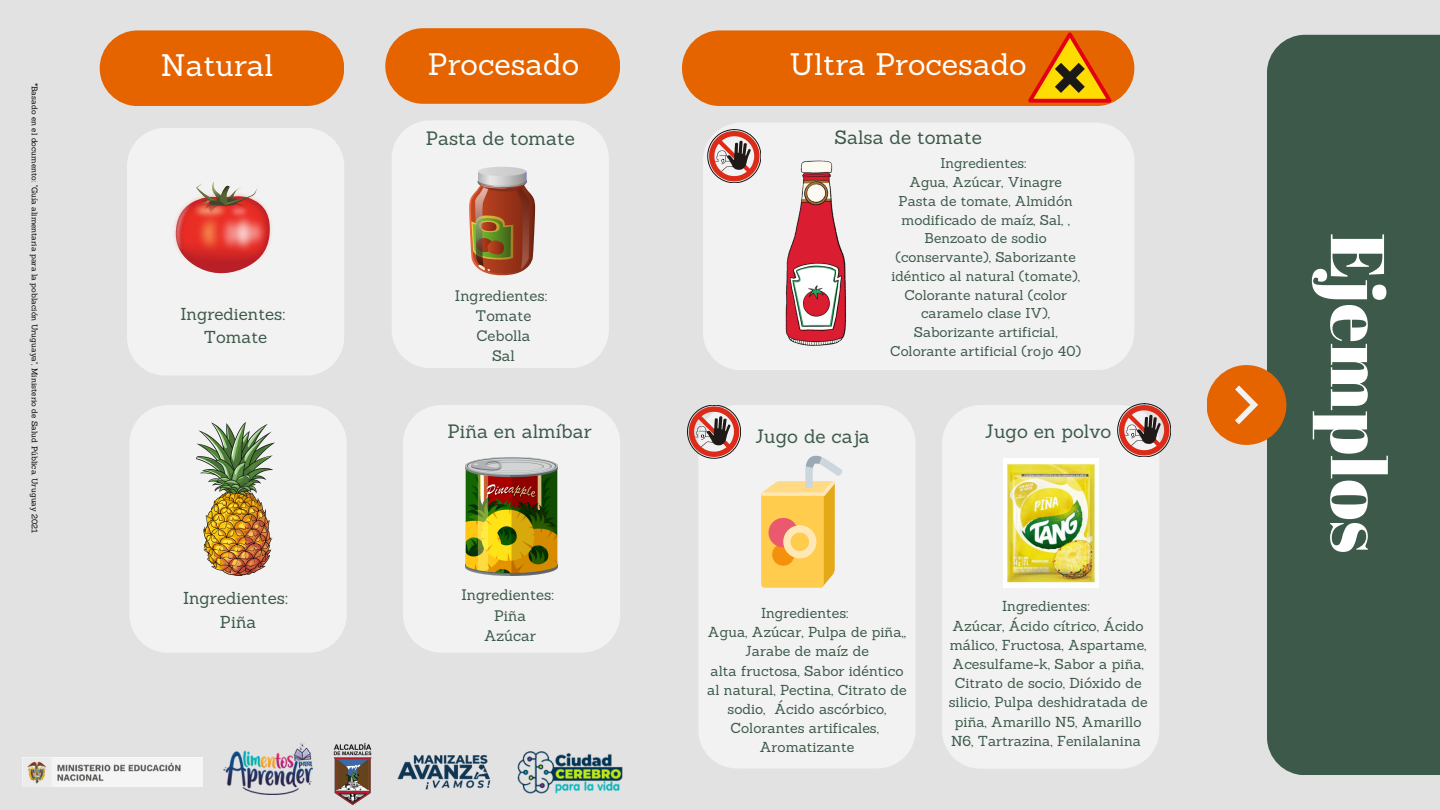
<style>
.page{position:relative;width:1440px;height:810px;background:#e2e2e2}
.page>*{position:absolute;margin:0;border:0;box-sizing:border-box;transform-origin:0 0}
.t1{font:76px "Abril Fatface";color:#fff}
.t2{font:30.4px "Sanchez";color:#fff}
.t3{font:18.9px "Sanchez";color:#3c5949}
.t4{font:16.9px "Sanchez";color:#3c5949}
.t5{font:14.9px "Sanchez";color:#3c5949}
.t6{font:14.1px/19.2px "Sanchez";color:#3c5949;text-align:center}
.t7{font:13.9px/18.8px "Sanchez";color:#3c5949;text-align:center}
.t8{font:8px "Sanchez";color:#040404}
</style>
<div class="page">
<div style="left:100px;top:30px;width:244px;height:76px;background:#e56400;border-radius:38px"></div>
<div style="left:1267px;top:35px;width:173px;height:740px;background:#3c5949"></div>
<div style="left:1207px;top:365px;width:79px;height:80px;background:#e56400;border-radius:50%"></div>
<svg style="left:1235px;top:385px;width:23px;height:39px"></svg>
<img style="left:223px;top:742px;width:89px;height:52px">
<img style="left:333px;top:742px;width:39px;height:63px">
<img style="left:517px;top:751px;width:106px;height:43px">
<img style="left:22px;top:758px;width:180px;height:28px">
<img style="left:397px;top:755px;width:94px;height:35px">
<div style="left:385px;top:28px;width:235px;height:76px;background:#e56400;border-radius:38px"></div>
<div style="left:392px;top:121px;width:217px;height:247px;background:#f2f2f2"></div>
<div style="left:682px;top:30px;width:452px;height:76px;background:#e56400;border-radius:38px"></div>
<div style="left:127px;top:128px;width:217px;height:247px;background:#f2f2f2"></div>
<div style="left:130px;top:405px;width:217px;height:248px;background:#f2f2f2"></div>
<div style="left:403px;top:405px;width:217px;height:248px;background:#f2f2f2"></div>
<div style="left:703px;top:123px;width:431px;height:247px;background:#f2f2f2"></div>
<img style="left:172px;top:191px;width:102px;height:76px">
<img style="left:174px;top:200px;width:2px;height:54px">
<svg style="left:176px;top:181px;width:95px;height:95px"></svg>
<img style="left:469px;top:167px;width:66px;height:108px">
<img style="left:782px;top:158px;width:65px;height:190px">
<img style="left:197px;top:423px;width:78px;height:153px">
<img style="left:466px;top:457px;width:91px;height:119px">
<div style="left:699px;top:405px;width:216px;height:363px;background:#f2f2f2"></div>
<div style="left:942px;top:405px;width:217px;height:364px;background:#f2f2f2"></div>
<svg style="left:761px;top:455px;width:82px;height:133px"></svg>
<img style="left:1003px;top:458px;width:95px;height:129px">
<svg style="left:708px;top:130px;width:53px;height:53px"></svg>
<svg style="left:1028px;top:32px;width:84px;height:71px"></svg>
<svg style="left:1118px;top:404px;width:53px;height:53px"></svg>
<svg style="left:687px;top:405px;width:54px;height:53px"></svg>
<p class="t8" style="left:40px;top:83px;width:452px;rotate:90deg">*Basado en el documento: "Guía alimentaria para la población Uruguaya", Ministerio de Salud Pública. Uruguay 2021</p>
<p class="t2" style="left:161px;top:46px;width:114px">Natural</p>
<p class="t4" style="left:181px;top:303px;width:106px">Ingredientes:</p>
<p class="t4" style="left:204px;top:326px;width:65px">Tomate</p>
<p class="t4" style="left:183px;top:587px;width:106px">Ingredientes:</p>
<p class="t4" style="left:220px;top:611px;width:38px">Piña</p>
<p class="t2" style="left:428px;top:44px;width:153px">Procesado</p>
<p class="t2" style="left:790px;top:45px;width:239px">Ultra Procesado</p>
<p class="t3" style="left:426px;top:127px;width:151px">Pasta de tomate</p>
<p class="t5" style="left:455px;top:286px;width:94px">Ingredientes:</p>
<p class="t5" style="left:476px;top:306px;width:57px">Tomate</p>
<p class="t5" style="left:476px;top:326px;width:56px">Cebolla</p>
<p class="t5" style="left:492px;top:346px;width:24px">Sal</p>
<p class="t3" style="left:447px;top:419px;width:146px">Piña en almíbar</p>
<p class="t5" style="left:462px;top:585px;width:94px">Ingredientes:</p>
<p class="t5" style="left:494px;top:606px;width:34px">Piña</p>
<p class="t5" style="left:484px;top:626px;width:54px">Azúcar</p>
<p class="t3" style="left:835px;top:125px;width:149px">Salsa de tomate</p>
<p class="t7" style="left:940px;top:154px;width:88px">Ingredientes:</p>
<p class="t7" style="left:909px;top:173px;width:154px">Agua, Azúcar, Vinagre</p>
<p class="t7" style="left:891px;top:191px;width:190px">Pasta de tomate, Almidón modificado de maíz, Sal, ,<br>Benzoato de sodio (conservante), Saborizante idéntico al natural (tomate),<br>Colorante natural (color</p>
<p class="t7" style="left:890px;top:304px;width:192px">caramelo clase IV),<br>Saborizante artificial,<br>Colorante artificial (rojo 40)</p>
<p class="t3" style="left:755px;top:424px;width:116px">Jugo de caja</p>
<p class="t3" style="left:985px;top:419px;width:128px">Jugo en polvo</p>
<p class="t6" style="left:761px;top:603px;width:89px">Ingredientes:</p>
<p class="t6" style="left:708px;top:622px;width:200px">Agua, Azúcar, Pulpa de piña,,<br>Jarabe de maíz de</p>
<p class="t6" style="left:707px;top:661px;width:201px">alta fructosa, Sabor idéntico al natural, Pectina, Citrato de sodio, Ácido ascórbico,<br>Colorantes artificales,</p>
<p class="t6" style="left:760px;top:738px;width:96px">Aromatizante</p>
<p class="t6" style="left:1002px;top:597px;width:89px">Ingredientes:</p>
<p class="t6" style="left:949px;top:616px;width:200px">Azúcar, Ácido cítrico, Ácido málico, Fructosa, Aspartame,<br>Acesulfame-k, Sabor a piña,<br>Citrato de socio, Dióxido de silicio, Pulpa deshidratada de piña, Amarillo N5, Amarillo<br>N6, Tartrazina, Fenilalanina</p>
<p class="t1" style="left:1411px;top:233px;width:322px;rotate:90deg">Ejemplos</p>
</div>
